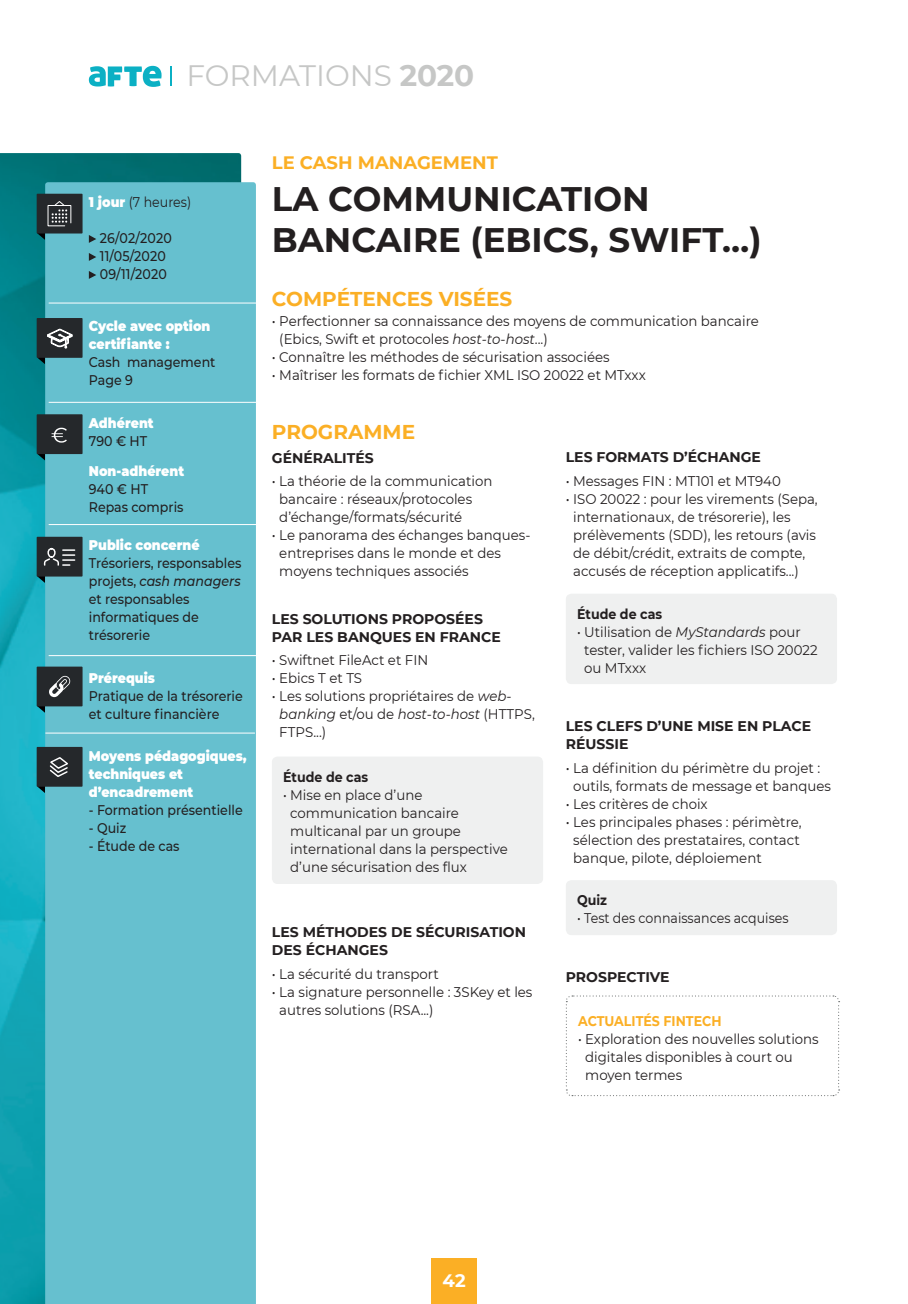
<style>
.page{position:relative;width:908px;height:1304px;background:#fff}
.page>*{position:absolute;margin:0;border:0;box-sizing:border-box;transform-origin:0 0}
.t1{font:700 34px/40.8px "Montserrat";color:#231f20}
.t2{font:29.4px "Montserrat";color:#c6c7c6}
.t3{font:700 20px "Montserrat";color:#fbaf25}
.t4{font:700 18px "Montserrat";color:#fbaf25}
.t5{font:700 18px "Montserrat";color:#fff}
.t6{font:14px/18px "Montserrat";color:#231f20;scale:.95 1}
.t7{font:14px/18px "Montserrat";color:#231f20;scale:.9 1}
.t8{font:500 14px/18px "Montserrat";color:#231f20;scale:.9 1}
.t9{font:700 14px/18px "Montserrat";color:#231f20}
.t10{font:900 14px/18px "Montserrat";color:#fff;scale:.9 1}
.t11{font:700 14px "Montserrat";color:#231f20;scale:.9 1}
.t12{font:700 14px "Montserrat";color:#fbaf25;scale:.9 1}
.s1{font-weight:700}
.s2{font-weight:900;color:#fff}
.s3{font-style:italic}
</style>
<div class="page">
<div style="left:431px;top:1259px;width:45px;height:45px;background:#fbaf25"></div>
<img style="left:0;top:153px;width:241px;height:1151px">
<div style="left:45px;top:182px;width:211px;height:1122px;background:#66c0cf"></div>
<svg style="left:89px;top:235px;width:7px;height:8px"></svg>
<svg style="left:89px;top:253px;width:7px;height:8px"></svg>
<svg style="left:89px;top:271px;width:7px;height:8px"></svg>
<div style="left:37px;top:194px;width:45px;height:40px;background:#25282b"></div>
<svg style="left:37px;top:201px;width:35px;height:39px"></svg>
<div style="left:272px;top:757px;width:271px;height:127px;background:#eff0f0;border-radius:6px"></div>
<div style="left:565px;top:594px;width:271px;height:90px;background:#eff0f0;border-radius:6px"></div>
<div style="left:565px;top:880px;width:271px;height:55px;background:#eff0f0;border-radius:6px"></div>
<svg style="left:565px;top:995px;width:274px;height:102px"></svg>
<hr style="left:170px;top:66px;width:2px;height:20px;background:#0bb0c4">
<svg style="left:89px;top:66px;width:72px;height:21px"></svg>
<svg style="left:37px;top:454px;width:8px;height:6px"></svg>
<div style="left:37px;top:414px;width:45px;height:40px;background:#25282b"></div>
<svg style="left:52px;top:428px;width:15px;height:15px"></svg>
<svg style="left:37px;top:787px;width:8px;height:6px"></svg>
<div style="left:37px;top:747px;width:45px;height:40px;background:#25282b"></div>
<svg style="left:49px;top:757px;width:19px;height:20px"></svg>
<svg style="left:37px;top:577px;width:8px;height:6px"></svg>
<div style="left:37px;top:537px;width:45px;height:40px;background:#25282b"></div>
<div style="left:47px;top:548px;width:9px;height:10px;border:1px solid #fff;border-radius:4px"></div>
<svg style="left:43px;top:549px;width:32px;height:17px"></svg>
<hr style="left:49px;top:402px;width:209px;height:1px;background:#fff">
<hr style="left:49px;top:524px;width:209px;height:1px;background:#fff">
<hr style="left:49px;top:655px;width:209px;height:1px;background:#fff">
<hr style="left:45px;top:733px;width:210px;height:1px;background:#fff">
<svg style="left:37px;top:706px;width:8px;height:7px"></svg>
<div style="left:37px;top:667px;width:45px;height:39px;background:#25282b"></div>
<svg style="left:49px;top:676px;width:22px;height:21px"></svg>
<div style="left:37px;top:318px;width:45px;height:40px;background:#25282b"></div>
<svg style="left:37px;top:329px;width:36px;height:35px"></svg>
<hr style="left:49px;top:303px;width:209px;height:1px;background:#fff">
<h2 class="t2" style="left:186px;top:55px;width:289px">FORMATIONS <span class="s1">2020</span></h2>
<p class="t7" style="left:89px;top:192px;width:115px"><span class="s2">1 jour</span> (7 heures)</p>
<p class="t8" style="left:100px;top:228px;width:81px">26/02/2020<br>11/05/2020<br>09/11/2020</p>
<p class="t10" style="left:89px;top:316px;width:136px">Cycle avec option certifiante :</p>
<p class="t8" style="left:89px;top:353px;width:142px">Cash management<br>Page 9</p>
<p class="t10" style="left:89px;top:413px;width:73px">Adhérent</p>
<p class="t8" style="left:89px;top:431px;width:66px">790 € HT</p>
<p class="t10" style="left:89px;top:461px;width:107px">Non-adhérent</p>
<p class="t8" style="left:89px;top:479px;width:107px">940 € HT<br>Repas compris</p>
<p class="t10" style="left:89px;top:535px;width:125px">Public concerné</p>
<p class="t8" style="left:89px;top:554px;width:171px">Trésoriers, responsables projets, <span class="s3">cash managers </span>et responsables informatiques de trésorerie</p>
<p class="t10" style="left:89px;top:668px;width:75px">Prérequis</p>
<p class="t8" style="left:89px;top:686px;width:172px">Pratique de la trésorerie et culture financière</p>
<p class="t10" style="left:89px;top:746px;width:177px">Moyens pédagogiques, techniques et d’encadrement</p>
<p class="t8" style="left:89px;top:800px;width:172px">- Formation présentielle</p>
<p class="t8" style="left:89px;top:818px;width:43px">- Quiz</p>
<p class="t8" style="left:89px;top:836px;width:102px">- Étude de cas</p>
<p class="t4" style="left:272px;top:150px;width:227px">LE CASH MANAGEMENT</p>
<h1 class="t1" style="left:272px;top:177px;width:491px">LA COMMUNICATION<br>BANCAIRE (EBICS, SWIFT…)</h1>
<h3 class="t3" style="left:272px;top:284px;width:242px">COMPÉTENCES VISÉES</h3>
<p class="t6" style="left:279px;top:311px;width:506px;text-indent:-7px">• Perfectionner sa connaissance des moyens de communication bancaire (Ebics, Swift et protocoles <span class="s3">host-to-host</span>...)</p>
<p class="t6" style="left:272px;top:347px;width:357px">• Connaître les méthodes de sécurisation associées</p>
<p class="t6" style="left:272px;top:365px;width:395px">• Maîtriser les formats de fichier XML ISO 20022 et MTxxx</p>
<h3 class="t3" style="left:272px;top:417px;width:145px">PROGRAMME</h3>
<p class="t9" style="left:272px;top:448px;width:103px">GÉNÉRALITÉS</p>
<p class="t6" style="left:279px;top:472px;width:226px;text-indent:-7px">• La théorie de la communication bancaire : réseaux/protocoles d’échange/formats/sécurité</p>
<p class="t6" style="left:279px;top:526px;width:266px;text-indent:-7px">• Le panorama des échanges banques&shy;entreprises dans le monde et des moyens techniques associés</p>
<p class="t9" style="left:272px;top:609px;width:230px">LES SOLUTIONS PROPOSÉES<br>PAR LES BANQUES EN FRANCE</p>
<p class="t6" style="left:272px;top:651px;width:166px">• Swiftnet FileAct et FIN</p>
<p class="t6" style="left:272px;top:669px;width:96px">• Ebics T et TS</p>
<p class="t6" style="left:279px;top:687px;width:270px;text-indent:-7px">• Les solutions propriétaires de <span class="s3">web&shy;banking</span> et/ou de <span class="s3">host-to-host</span> (HTTPS,<br>FTPS...)</p>
<p class="t11" style="left:283px;top:767px;width:96px">Étude de cas</p>
<p class="t7" style="left:290px;top:786px;width:243px;text-indent:-7px">• Mise en place d’une communication bancaire multicanal par un groupe international dans la perspective d’une sécurisation des flux</p>
<p class="t9" style="left:272px;top:922px;width:255px">LES MÉTHODES DE SÉCURISATION<br>DES ÉCHANGES</p>
<p class="t6" style="left:272px;top:964px;width:177px">• La sécurité du transport</p>
<p class="t6" style="left:279px;top:982px;width:268px;text-indent:-7px">• La signature personnelle : 3SKey et les autres solutions (RSA...)</p>
<p class="t9" style="left:565px;top:448px;width:196px">LES FORMATS D’ÉCHANGE</p>
<p class="t6" style="left:565px;top:472px;width:228px">• Messages FIN : MT101 et MT940</p>
<p class="t6" style="left:573px;top:490px;width:259px;text-indent:-7px">• ISO 20022 : pour les virements (Sepa, internationaux, de trésorerie), les prélèvements (SDD), les retours (avis de débit/crédit, extraits de compte, accusés de réception applicatifs...)</p>
<p class="t11" style="left:577px;top:604px;width:96px">Étude de cas</p>
<p class="t7" style="left:584px;top:622px;width:261px;text-indent:-7px">• Utilisation de <span class="s3">MyStandards</span> pour tester, valider les fichiers ISO 20022 ou MTxxx</p>
<p class="t9" style="left:565px;top:717px;width:247px">LES CLEFS D’UNE MISE EN PLACE<br>RÉUSSIE</p>
<p class="t6" style="left:573px;top:759px;width:273px;text-indent:-7px">• La définition du périmètre du projet : outils, formats de message et banques</p>
<p class="t6" style="left:565px;top:795px;width:151px">• Les critères de choix</p>
<p class="t6" style="left:573px;top:813px;width:242px;text-indent:-7px">• Les principales phases : périmètre, sélection des prestataires, contact banque, pilote, déploiement</p>
<p class="t11" style="left:577px;top:890px;width:35px">Quiz</p>
<p class="t7" style="left:577px;top:909px;width:236px">• Test des connaissances acquises</p>
<p class="t9" style="left:565px;top:968px;width:105px">PROSPECTIVE</p>
<p class="t12" style="left:578px;top:1011px;width:161px">ACTUALITÉS FINTECH</p>
<p class="t7" style="left:585px;top:1029px;width:261px;text-indent:-7px">• Exploration des nouvelles solutions digitales disponibles à court ou moyen termes</p>
<p class="t5" style="left:442px;top:1268px;width:24px">42</p>
</div>
